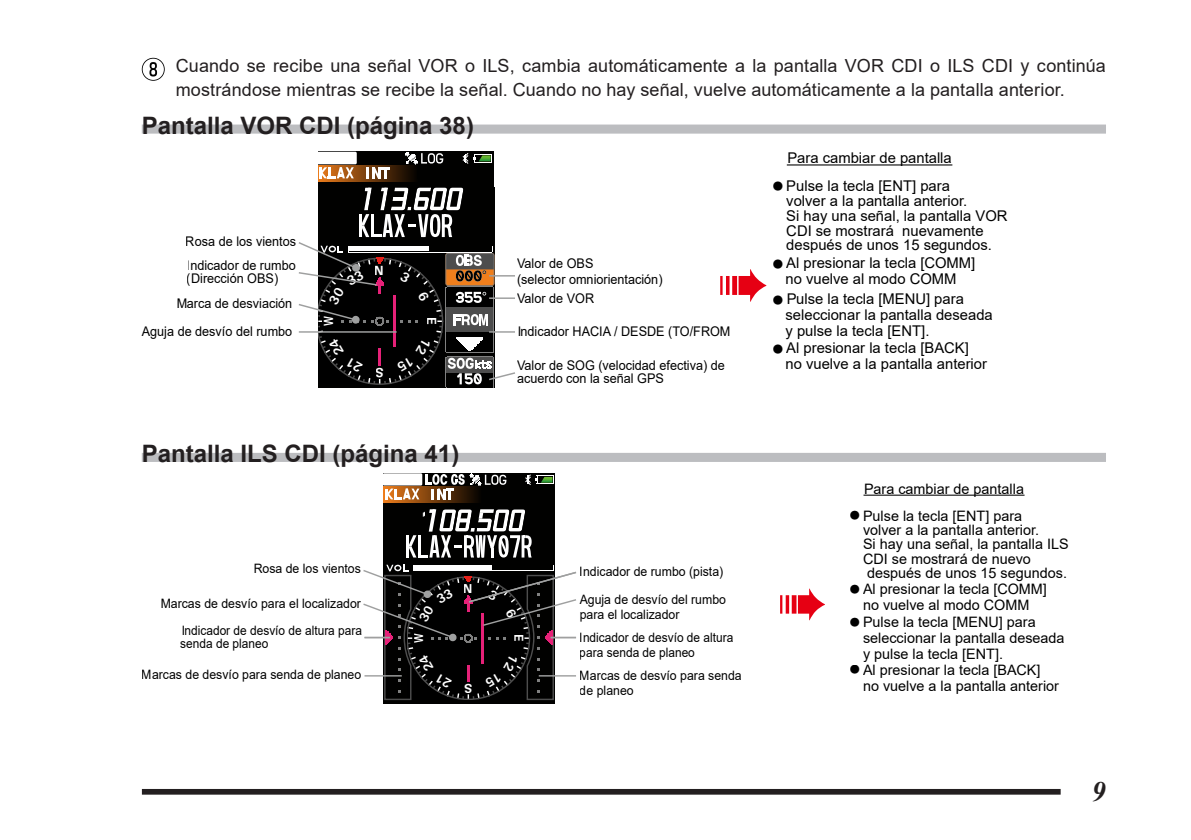
<style>
.page{position:relative;width:1191px;height:840px;background:#fff}
.page>*{position:absolute;margin:0;border:0;box-sizing:border-box;transform-origin:0 0}
.t1{font:italic 700 28px "Times New Roman";color:#231f20}
.t2{font:700 24px "Arial";color:#231f20}
.t3{font:18px/24px "Arial";letter-spacing:.005em;color:#231f20}
.t4{font:14.8px/14.8px "Arial";color:#000}
.t5{font:14.4px/14.4px "Arial";color:#000}
.t6{font:13.4px/23.2px "Arial";color:#000;scale:.95 1}
.t7{font:700 13.4px "Univers";color:#fff}
.t8{font:700 13.4px "Univers";color:#fff;scale:.75 1}
.t9{font:13px/15.6px "Arial";color:#000;scale:.95 1}
.t10{font:13px/15.6px "Arial";color:#000;scale:.92 1}
.t11{font:700 13px "Univers";color:#fff}
.t12{font:700 13px "Univers";color:#fff;scale:.75 1}
.s1{font-family:"Shin Go Pro";font-size:10.4px}
.s2{font-family:"Shin Go Pro";font-size:10px}
</style>
<div class="page">
<div style="left:142px;top:788px;width:918px;height:6px;border:2px solid #231f20"></div>
<div style="left:142px;top:124px;width:964px;height:9px;background:#bcbdc0"></div>
<div style="left:142px;top:452px;width:964px;height:9px;background:#bcbdc0"></div>
<div style="left:318px;top:152px;width:175px;height:235px;background:#010100"></div>
<svg style="left:318px;top:166px;width:96px;height:15px"></svg>
<svg style="left:366px;top:167px;width:23px;height:11px"></svg>
<svg style="left:318px;top:152px;width:39px;height:26px"></svg>
<svg style="left:405px;top:152px;width:87px;height:25px"></svg>
<div style="left:417px;top:164px;width:77px;height:14px;background:#010100"></div>
<svg style="left:720px;top:269px;width:46px;height:32px"></svg>
<hr style="left:787px;top:164px;width:164px;height:1px;background:#000">
<div style="left:383px;top:473px;width:172px;height:230px;background:#010100"></div>
<hr style="left:406px;top:535px;width:3px;height:22px;background:#fff">
<div style="left:383px;top:473px;width:39px;height:12px;background:#fff"></div>
<svg style="left:525px;top:474px;width:29px;height:11px"></svg>
<svg style="left:409px;top:509px;width:122px;height:48px"></svg>
<div style="left:383px;top:486px;width:98px;height:16px;background:linear-gradient(to right,#ee7d1c,#080400)"></div>
<svg style="left:385px;top:473px;width:34px;height:26px"></svg>
<svg style="left:426px;top:473px;width:80px;height:26px"></svg>
<svg style="left:780px;top:588px;width:45px;height:32px"></svg>
<hr style="left:864px;top:494px;width:160px;height:1px;background:#000">
<svg style="left:142px;top:58px;width:23px;height:23px"></svg>
<svg style="left:298px;top:187px;width:217px;height:201px"></svg>
<svg style="left:363px;top:564px;width:214px;height:136px"></svg>
<p class="t3" style="left:176px;top:54px;width:931px">Cuando se recibe una señal VOR o ILS, cambia automáticamente a la pantalla VOR CDI o ILS CDI y continúa mostrándose mientras se recibe la señal. Cuando no hay señal, vuelve automáticamente a la pantalla anterior.</p>
<h2 class="t2" style="left:142px;top:108px;width:334px">Pantalla VOR CDI (página 38)</h2>
<p class="t6" style="left:186px;top:230px;width:118px">Rosa de los vientos<br>Indicador de rumbo</p>
<p class="t6" style="left:176px;top:265px;width:124px;line-height:24.6px;text-align:center">(Dirección OBS)<br>Marca de desviación</p>
<p class="t6" style="left:142px;top:319px;width:160px">Aguja de desvío del rumbo</p>
<p class="t8" style="left:320px;top:326px;width:15px;rotate:-90deg">W</p>
<p class="t7" style="left:375px;top:261px;width:11px">N</p>
<p class="t7" style="left:384px;top:381px;width:10px;rotate:-180deg">S</p>
<p class="t7" style="left:440px;top:317px;width:9px;rotate:90deg">E</p>
<h2 class="t2" style="left:142px;top:436px;width:319px">Pantalla ILS CDI (página 41)</h2>
<p class="t6" style="left:517px;top:255px;width:155px;line-height:16px">Valor de OBS<br>(selector omniorientación)</p>
<p class="t6" style="left:517px;top:287px;width:83px">Valor de VOR</p>
<p class="t6" style="left:517px;top:320px;width:226px">Indicador HACIA / DESDE (TO/FROM</p>
<p class="t6" style="left:517px;top:358px;width:220px;line-height:13.4px">Valor de SOG (velocidad efectiva) de acuerdo con la señal GPS</p>
<p class="t9" style="left:254px;top:560px;width:114px">Rosa de los vientos</p>
<p class="t9" style="left:579px;top:563px;width:153px">Indicador de rumbo (pista)</p>
<p class="t9" style="left:161px;top:594px;width:212px">Marcas de desvío para el localizador</p>
<p class="t10" style="left:579px;top:629px;width:168px">Indicador de desvío de altura para senda de planeo</p>
<p class="t9" style="left:579px;top:667px;width:172px">Marcas de desvío para senda de planeo</p>
<p class="t11" style="left:464px;top:579px;width:11px">N</p>
<p class="t9" style="left:579px;top:591px;width:155px">Aguja de desvío del rumbo para el localizador</p>
<p class="t10" style="left:180px;top:623px;width:199px;line-height:13px">Indicador de desvío de altura para senda de planeo</p>
<p class="t9" style="left:142px;top:666px;width:232px">Marcas de desvío para senda de planeo</p>
<p class="t12" style="left:410px;top:642px;width:14px;rotate:-90deg">W</p>
<p class="t11" style="left:527px;top:634px;width:9px;rotate:90deg">E</p>
<p class="t11" style="left:472px;top:696px;width:10px;rotate:-180deg">S</p>
<p class="t4" style="left:787px;top:151px;width:166px">Para cambiar de pantalla</p>
<p class="t4" style="left:786px;top:178px;width:223px;text-indent:-14px"><span class="s1">●</span> Pulse la tecla [ENT] para<br>volver a la pantalla anterior.<br>Si hay una señal, la pantalla VOR<br>CDI se mostrará nuevamente después de unos 15 segundos.</p>
<p class="t4" style="left:772px;top:254px;width:204px;line-height:16.2px;text-align:center"><span class="s1">●</span> Al presionar la tecla [COMM] no vuelve al modo COMM</p>
<p class="t4" style="left:785px;top:290px;width:209px;line-height:16.2px;text-indent:-13px"><span class="s1">●</span> Pulse la tecla [MENU] para seleccionar la pantalla deseada y pulse la tecla [ENT].</p>
<p class="t4" style="left:785px;top:339px;width:203px;line-height:16.2px;text-indent:-13px"><span class="s1">●</span> Al presionar la tecla [BACK] no vuelve a la pantalla anterior</p>
<p class="t5" style="left:864px;top:481px;width:161px">Para cambiar de pantalla</p>
<p class="t5" style="left:863px;top:508px;width:207px;text-indent:-13px"><span class="s2">●</span> Pulse la tecla [ENT] para<br>volver a la pantalla anterior.<br>Si hay una señal, la pantalla ILS<br>CDI se mostrará de nuevo después de unos 15 segundos.</p>
<p class="t5" style="left:849px;top:580px;width:199px;line-height:15.8px;text-align:center"><span class="s2">●</span> Al presionar la tecla [COMM] no vuelve al modo COMM</p>
<p class="t5" style="left:863px;top:613px;width:203px;line-height:15.8px;text-indent:-13px"><span class="s2">●</span> Pulse la tecla [MENU] para seleccionar la pantalla deseada y pulse la tecla [ENT].</p>
<p class="t5" style="left:863px;top:661px;width:197px;line-height:15.8px;text-indent:-13px"><span class="s2">●</span> Al presionar la tecla [BACK] no vuelve a la pantalla anterior</p>
<h1 class="t1" style="left:1092px;top:771px;width:15px">9</h1>
</div>
